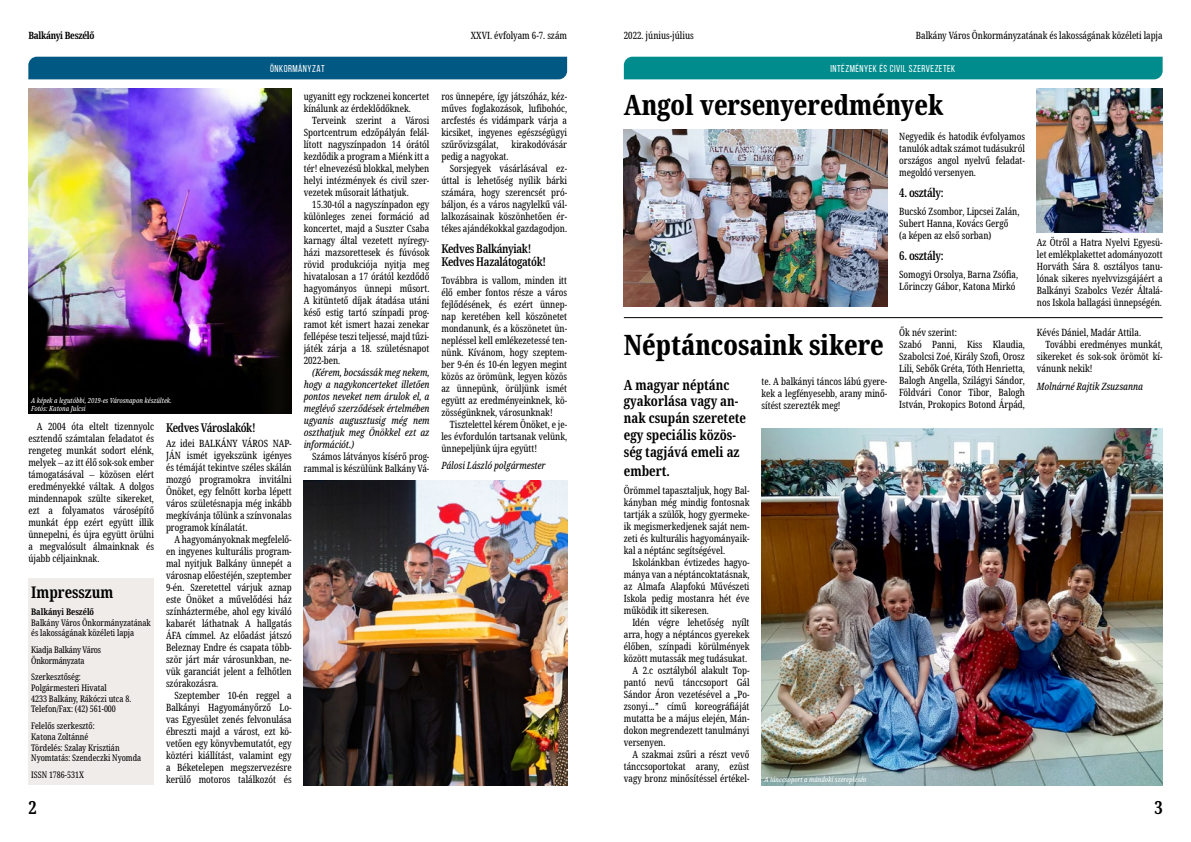
<style>
.page{position:relative;width:1191px;height:842px;background:#fff}
.page>*{position:absolute;margin:0;border:0;box-sizing:border-box;transform-origin:0 0}
.t1{font:800 extra-condensed 28px "Noto Serif";color:#000}
.t2{font:700 extra-condensed 18px "Noto Serif";color:#000}
.t3{font:700 extra-condensed 16px "Noto Serif";color:#000}
.t4{font:700 extra-condensed 14px/16.8px "Noto Serif";color:#000}
.t5{font:600 extra-condensed 12px/13px "Noto Serif";letter-spacing:-.025em;color:#000}
.t6{font:extra-condensed 10px/12px "Noto Serif";color:#000;text-align:justify}
.t7{font:italic extra-condensed 10px/12px "Noto Serif";color:#000;text-align:justify}
.t8{font:10px "Bebas Neue";letter-spacing:.05em;color:#fff}
.t9{font:700 extra-condensed 10px "Noto Serif";letter-spacing:-.025em;color:#000}
.t10{font:extra-condensed 9px/10.8px "Noto Serif";color:#000}
.t11{font:extra-condensed 9px/10.8px "Noto Serif";letter-spacing:-.02em;color:#000}
.t12{font:700 extra-condensed 9px "Noto Serif";color:#000}
.t13{font:italic extra-condensed 7px/8.4px "Noto Serif";letter-spacing:.01em;color:#fff}
</style>
<div class="page">
<div style="left:28px;top:57px;width:539px;height:22px;background:#005883"></div>
<div style="left:28px;top:578px;width:126px;height:207px;background:#efecea"></div>
<div style="left:624px;top:57px;width:538px;height:22px;background:#008c8d"></div>
<img style="left:28px;top:89px;width:264px;height:325px">
<img style="left:304px;top:480px;width:263px;height:305px">
<img style="left:1037px;top:89px;width:125px;height:143px">
<img style="left:624px;top:129px;width:263px;height:177px">
<img style="left:761px;top:428px;width:401px;height:357px">
<hr style="left:624px;top:317px;width:538px;height:1px;background:#000">
<p class="t9" style="left:28px;top:28px;width:68px">Balkányi Beszélő</p>
<p class="t8" style="left:270px;top:63px;width:56px">ÖNKORMÁNYZAT</p>
<p class="t13" style="left:31px;top:396px;width:142px">A képek a legutóbbi, 2019-es Városnapon készültek.<br>Fotós: Katona Julcsi</p>
<p class="t6" style="left:28px;top:421px;width:127px;text-indent:8px">A 2004 óta eltelt tizennyolc esztendő számtalan feladatot és rengeteg munkát sodort elénk, melyek – az itt élő sok-sok ember támogatásával – közösen elért eredményekké váltak. A dolgos mindennapok szülte sikereket, ezt a folyamatos városépítő munkát épp ezért együtt illik ünnepelni, és újra együtt örülni a megvalósult álmainknak és újabb céljainknak.</p>
<p class="t5" style="left:166px;top:422px;width:91px">Kedves Városlakók!</p>
<p class="t6" style="left:166px;top:438px;width:127px">Az idei BALKÁNY VÁROS NAP-JÁN ismét igyekszünk igényes és témáját tekintve széles skálán mozgó programokra invitálni Önöket, egy felnőtt korba lépett város születésnapja még inkább megkívánja tőlünk a színvonalas programok kínálatát.</p>
<p class="t6" style="left:166px;top:534px;width:127px;text-indent:8px">A hagyományoknak megfelelő&shy;en ingyenes kulturális program&shy;mal nyitjuk Balkány ünnepét a városnap előestéjén, szeptember 9-én. Szeretettel várjuk aznap este Önöket a művelődési ház színháztermébe, ahol egy kiváló kabarét láthatnak A hallgatás ÁFA címmel. Az előadást játszó Beleznay Endre és csapata több&shy;ször járt már városunkban, ne&shy;vük garanciát jelent a felhőtlen szórakozásra.</p>
<p class="t6" style="left:166px;top:690px;width:127px;text-indent:8px">Szeptember 10-én reggel a Balkányi Hagyományőrző Lo&shy;vas Egyesület zenés felvonulása ébreszti majd a várost, ezt kö&shy;vetően egy könyvbemutatót, egy köztéri kiállítást, valamint egy a Béketelepen megszervezésre kerülő motoros találkozót és</p>
<h3 class="t3" style="left:31px;top:581px;width:84px">Impresszum</h3>
<p class="t12" style="left:31px;top:605px;width:64px">Balkányi Beszélő</p>
<p class="t10" style="left:31px;top:617px;width:121px">Balkány Város Önkormányzatának és lakosságának közéleti lapja</p>
<p class="t11" style="left:31px;top:644px;width:71px">Kiadja Balkány Város<br>Önkormányzata</p>
<p class="t10" style="left:31px;top:672px;width:102px">Szerkesztőség:<br>Polgármesteri Hivatal<br>4233 Balkány, Rákóczi utca 8.<br>Telefon/Fax: (42) 561-000</p>
<p class="t10" style="left:31px;top:721px;width:112px">Felelős szerkesztő:<br>Katona Zoltánné<br>Tördelés: Szalay Krisztián<br>Nyomtatás: Szendeczki Nyomda</p>
<p class="t10" style="left:31px;top:769px;width:54px">ISSN 1786-531X</p>
<h2 class="t2" style="left:28px;top:794px;width:10px">2</h2>
<p class="t6" style="left:304px;top:90px;width:127px">ugyanitt egy rockzenei koncertet kínálunk az érdeklődőknek.</p>
<p class="t6" style="left:304px;top:114px;width:127px;text-indent:8px">Terveink szerint a Városi Sportcentrum edzőpályán felál&shy;lított nagyszínpadon 14 órától kezdődik a program a Miénk itt a tér! elnevezésű blokkal, melyben helyi intézmények és civil szer&shy;vezetek műsorait láthatjuk.</p>
<p class="t6" style="left:304px;top:198px;width:127px;text-indent:8px">15.30-tól a nagyszínpadon egy különleges zenei formáció ad koncertet, majd a Suszter Csaba karnagy által vezetett nyíregy&shy;házi mazsorettesek és fúvósok rövid produkciója nyitja meg hivatalosan a 17 órától kezdődő hagyományos ünnepi műsort.<br>A kitüntető díjak átadása utáni késő estig tartó színpadi prog&shy;ramot két ismert hazai zenekar fellépése teszi teljessé, majd tűzi&shy;játék zárja a 18. születésnapot 2022-ben.</p>
<p class="t7" style="left:304px;top:366px;width:127px;text-indent:8px">(Kérem, bocsássák meg nekem, hogy a nagykoncerteket illetően pontos neveket nem árulok el, a meglévő szerződések értelmében ugyanis augusztusig még nem oszthatjuk meg Önökkel ezt az információt.)</p>
<p class="t6" style="left:304px;top:450px;width:127px;text-align:right">Számos látványos kísérő prog&shy;rammal is készülünk Balkány Vá-</p>
<p class="t6" style="left:471px;top:30px;width:98px">XXVI. évfolyam 6-7. szám</p>
<p class="t6" style="left:624px;top:30px;width:71px">2022. június-július</p>
<p class="t6" style="left:916px;top:30px;width:248px">Balkány Város Önkormányzatának és lakosságának közéleti lapja</p>
<p class="t6" style="left:441px;top:90px;width:127px">ros ünnepére, így játszóház, kéz&shy;műves foglakozások, lufibohóc, arcfestés és vidámpark várja a kicsiket, ingyenes egészségügyi szűrővizsgálat,</p>
<p class="t6" style="left:511px;top:138px;width:57px">kirakodóvásár</p>
<p class="t6" style="left:441px;top:150px;width:69px">pedig a nagyokat.</p>
<p class="t6" style="left:450px;top:162px;width:119px">Sorsjegyek vásárlásával ez-</p>
<p class="t6" style="left:441px;top:174px;width:127px">úttal is lehetőség nyílik bárki</p>
<p class="t6" style="left:441px;top:186px;width:127px">számára, hogy szerencsét pró-</p>
<p class="t6" style="left:441px;top:198px;width:127px">báljon, és a város nagylelkű vál-</p>
<p class="t6" style="left:441px;top:210px;width:127px">lalkozásainak köszönhetően ér-</p>
<p class="t6" style="left:441px;top:222px;width:127px">tékes ajándékokkal gazdagodjon.</p>
<p class="t5" style="left:441px;top:243px;width:106px">Kedves Balkányiak!<br>Kedves Hazalátogatók!</p>
<p class="t6" style="left:441px;top:274px;width:127px">Továbbra is vallom, minden itt élő ember fontos része a város fejlődésének, és ezért ünnep&shy;nap keretében kell köszönetet mondanunk, és a köszönetet ün&shy;nepléssel kell emlékezetessé ten&shy;nünk. Kívánom, hogy szeptem&shy;ber 9-én és 10-én legyen megint közös az örömünk, legyen közös az ünnepünk, örüljünk ismét együtt az eredményeinknek, kö&shy;zösségünknek, városunknak!</p>
<p class="t6" style="left:441px;top:418px;width:127px;text-indent:8px">Tisztelettel kérem Önöket, e je&shy;les évfordulón tartsanak velünk, ünnepeljünk újra együtt!</p>
<p class="t7" style="left:441px;top:460px;width:106px">Pálosi László polgármester</p>
<p class="t8" style="left:830px;top:63px;width:126px">INTÉZMÉNYEK ÉS CIVIL SZERVEZETEK</p>
<h1 class="t1" style="left:624px;top:85px;width:321px">Angol versenyeredmények</h1>
<p class="t6" style="left:899px;top:130px;width:127px">Negyedik és hatodik évfolyamos tanulók adtak számot tudásukról országos angol nyelvű feladat&shy;megoldó versenyen.</p>
<p class="t5" style="left:899px;top:187px;width:46px">4. osztály:</p>
<p class="t6" style="left:899px;top:206px;width:122px;text-align:left">Bucskó Zsombor, Lipcsei Zalán,<br>Subert Hanna, Kovács Gergő<br>(a képen az első sorban)</p>
<p class="t5" style="left:899px;top:250px;width:46px">6. osztály:</p>
<p class="t6" style="left:899px;top:269px;width:120px">Somogyi Orsolya, Barna Zsófia,<br>Lőrinczy Gábor, Katona Mirkó</p>
<p class="t6" style="left:1037px;top:237px;width:127px">Az Ötről a Hatra Nyelvi Egyesü&shy;let emlékplakettet adományozott Horváth Sára 8. osztályos tanu&shy;lónak sikeres nyelvvizsgájáért a Balkányi Szabolcs Vezér Általá&shy;nos Iskola ballagási ünnepségén.</p>
<h1 class="t1" style="left:624px;top:325px;width:261px">Néptáncosaink sikere</h1>
<h3 class="t4" style="left:624px;top:376px;width:124px">A magyar néptánc gyakorlása vagy an&shy;nak csupán szeretete egy speciális közös&shy;ség tagjává emeli az</h3>
<h3 class="t4" style="left:624px;top:463px;width:48px">embert.</h3>
<p class="t6" style="left:624px;top:484px;width:127px">Örömmel tapasztaljuk, hogy Bal&shy;kányban még mindig fontosnak tartják a szülők, hogy gyermeke&shy;ik megismerkedjenek saját nem&shy;zeti és kulturális hagyományaik&shy;kal a néptánc segítségével.</p>
<p class="t6" style="left:624px;top:556px;width:127px;text-indent:8px">Iskolánkban évtizedes hagyo&shy;mánya van a néptáncoktatásnak, az Almafa Alapfokú Művészeti Iskola pedig mostanra hét éve működik itt sikeresen.</p>
<p class="t6" style="left:632px;top:616px;width:119px">Idén végre lehetőség nyílt</p>
<p class="t6" style="left:624px;top:628px;width:127px">arra, hogy a néptáncos gyerekek</p>
<p class="t6" style="left:624px;top:640px;width:127px">élőben, színpadi körülmények</p>
<p class="t6" style="left:624px;top:652px;width:125px">között mutassák meg tudásukat.</p>
<p class="t6" style="left:632px;top:664px;width:119px">A 2.c osztályból alakult Top-</p>
<p class="t6" style="left:624px;top:676px;width:127px">pantó nevű tánccsoport Gál</p>
<p class="t6" style="left:624px;top:688px;width:127px">Sándor Áron vezetésével a „Po-</p>
<p class="t6" style="left:624px;top:700px;width:127px">zsonyi…” című koreográfiáját</p>
<p class="t6" style="left:624px;top:712px;width:127px">mutatta be a május elején, Mán-</p>
<p class="t6" style="left:624px;top:724px;width:127px">dokon megrendezett tanulmányi</p>
<p class="t6" style="left:624px;top:736px;width:43px">versenyen.</p>
<p class="t6" style="left:632px;top:748px;width:119px">A szakmai zsűri a részt vevő</p>
<p class="t6" style="left:624px;top:760px;width:127px">tánccsoportokat arany, ezüst</p>
<p class="t6" style="left:624px;top:772px;width:127px">vagy bronz minősítéssel értékel-</p>
<p class="t6" style="left:761px;top:376px;width:127px">te. A balkányi táncos lábú gyere&shy;kek a legfényesebb, arany minő&shy;sítést szerezték meg!</p>
<p class="t13" style="left:764px;top:776px;width:104px">A tánccsoport a mándoki szereplésén</p>
<p class="t6" style="left:899px;top:327px;width:127px;text-align:left">Ők név szerint:<br>Szabó Panni, Kiss Klaudia,<br>Szabolcsi Zoé, Király Szofi, Orosz<br>Lili, Sebők Gréta, Tóth Henrietta,<br>Balogh Angella, Szilágyi Sándor,<br>Földvári Conor Tibor, Balogh<br>István, Prokopics Botond Árpád,</p>
<p class="t6" style="left:1037px;top:327px;width:106px">Kévés Dániel, Madár Attila.</p>
<p class="t6" style="left:1045px;top:339px;width:119px">További eredményes munkát,</p>
<p class="t6" style="left:1037px;top:351px;width:127px">sikereket és sok-sok örömöt kí-</p>
<p class="t6" style="left:1037px;top:363px;width:57px">vánunk nekik!</p>
<p class="t7" style="left:1037px;top:380px;width:107px">Molnárné Rajtik Zsuzsanna</p>
<h2 class="t2" style="left:1154px;top:794px;width:10px">3</h2>
</div>
